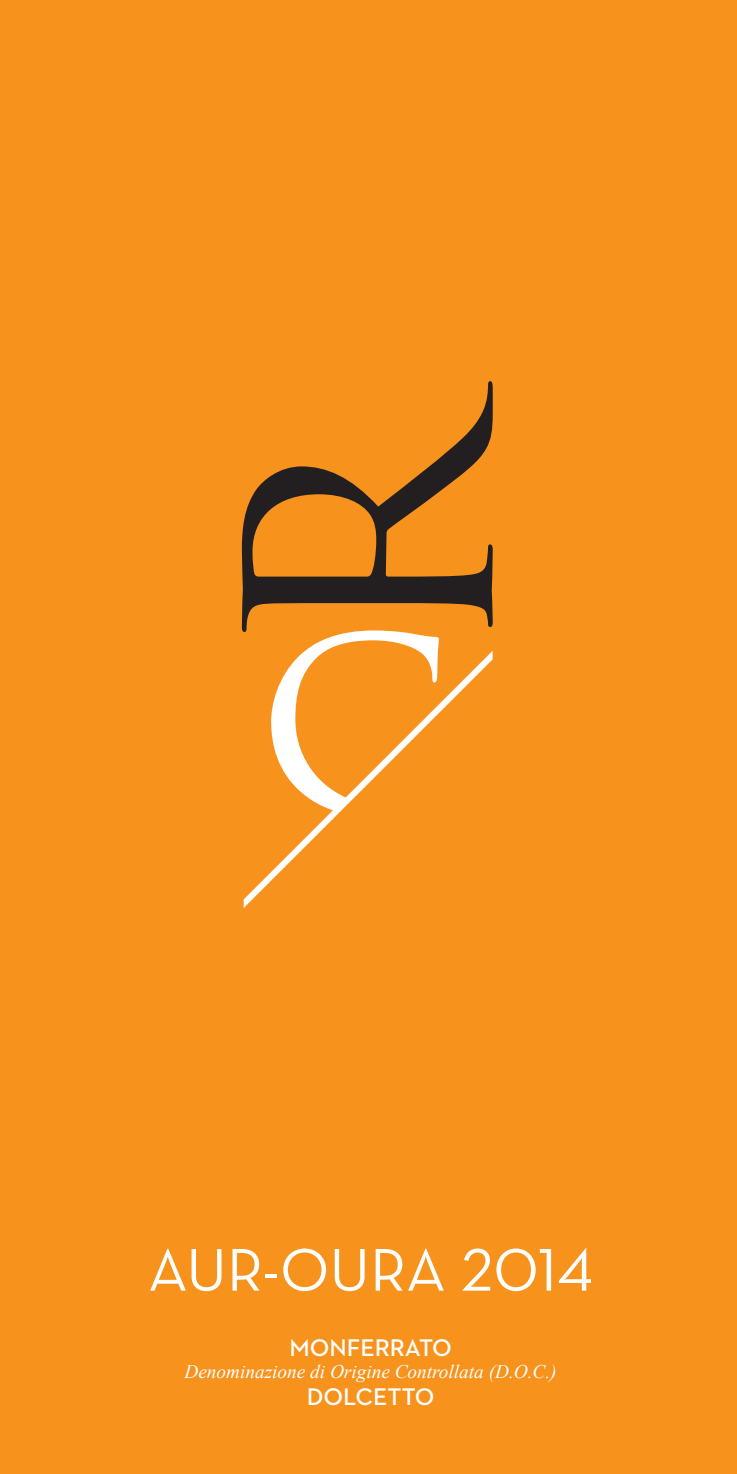
<style>
.page{position:relative;width:737px;height:1474px;background:#fff}
.page>*{position:absolute;margin:0;border:0;box-sizing:border-box;transform-origin:0 0}
.t1{font:61.25px "Neutra Text Book Alt";color:#fff}
.t2{font:600 24.5px "Neutraface 2 Text";color:#fff}
.t3{font:italic 19.25px "Times New Roman";color:#fff}
</style>
<div class="page">
<div style="left:0;top:0;width:737px;height:1473px;background:#f7931d"></div>
<svg style="left:242px;top:381px;width:251px;height:251px"></svg>
<svg style="left:244px;top:630px;width:248px;height:278px"></svg>
<p class="t1" style="left:148px;top:1232px;width:447px">AUR-OURA 2014</p>
<p class="t2" style="left:289px;top:1331px;width:164px">MONFERRATO</p>
<p class="t3" style="left:184px;top:1358px;width:373px">Denominazione di Origine Controllata (D.O.C.)</p>
<p class="t2" style="left:307px;top:1380px;width:129px">DOLCETTO</p>
</div>
